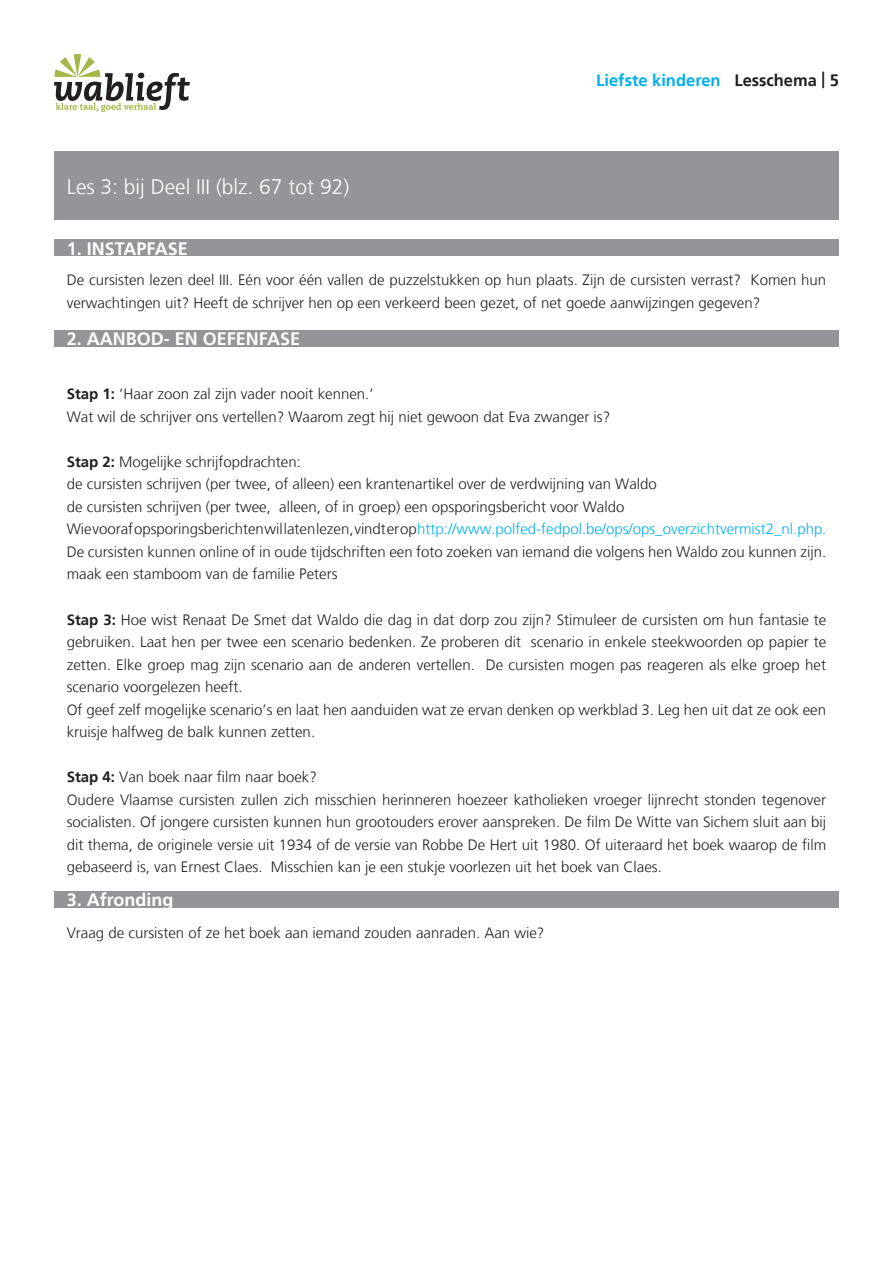
<style>
.page{position:relative;width:893px;height:1263px;background:#fff}
.page>*{position:absolute;margin:0;border:0;box-sizing:border-box;transform-origin:0 0}
.hoofdstuk{font:300 21px "Frutiger LT";color:#fff}
.t1{font:700 18px "Frutiger LT";color:#fff}
.t2{font:700 16.5px "Frutiger LT";color:#00aeef}
.gewone_tekst{font:300 15px/22.5px "Frutiger LT";color:#231f20}
.s1{color:#231f20}
.s2{font-weight:700}
.s3{color:#00aeef}
</style>
<div class="page">
<svg style="left:54px;top:54px;width:136px;height:58px"></svg>
<div style="left:54px;top:239px;width:785px;height:17px;background:#939598"></div>
<div style="left:54px;top:152px;width:785px;height:68px;background:#939598"></div>
<div style="left:54px;top:330px;width:785px;height:17px;background:#939598"></div>
<div style="left:54px;top:891px;width:785px;height:16px;background:#939598"></div>
<p class="hoofdstuk" style="left:67px;top:175px;width:284px">Les 3: bij Deel III (blz. 67 tot 92)</p>
<p class="t1" style="left:67px;top:238px;width:123px">1. INSTAPFASE</p>
<p class="t2" style="left:596px;top:70px;width:244px">Liefste kinderen <span class="s1">Lesschema | 5</span></p>
<p class="gewone_tekst" style="left:67px;top:269px;width:761px">De cursisten lezen deel III. Eén voor één vallen de puzzelstukken op hun plaats. Zijn de cursisten verrast? Komen hun verwachtingen uit? Heeft de schrijver hen op een verkeerd been gezet, of net goede aanwijzingen gegeven?</p>
<p class="t1" style="left:67px;top:328px;width:235px">2. AANBOD- EN OEFENFASE</p>
<p class="gewone_tekst" style="left:67px;top:383px;width:308px"><span class="s2">Stap 1:</span> ‘Haar zoon zal zijn vader nooit kennen.’</p>
<p class="gewone_tekst" style="left:67px;top:406px;width:545px">Wat wil de schrijver ons vertellen? Waarom zegt hij niet gewoon dat Eva zwanger is?</p>
<p class="gewone_tekst" style="left:67px;top:451px;width:236px"><span class="s2">Stap 2:</span> Mogelijke schrijfopdrachten:</p>
<p class="gewone_tekst" style="left:67px;top:473px;width:592px">de cursisten schrijven (per twee, of alleen) een krantenartikel over de verdwijning van Waldo</p>
<p class="gewone_tekst" style="left:67px;top:496px;width:559px">de cursisten schrijven (per twee, alleen, of in groep) een opsporingsbericht voor Waldo</p>
<p class="gewone_tekst" style="left:67px;top:518px;width:761px">Wie vooraf opsporingsberichten wil laten lezen, vindt er op<span class="s3">http://www.polfed-fedpol.be/ops/ops_overzichtvermist2_nl.php.<br></span>De cursisten kunnen online of in oude tijdschriften een foto zoeken van iemand die volgens hen Waldo zou kunnen zijn.</p>
<p class="gewone_tekst" style="left:67px;top:563px;width:272px">maak een stamboom van de familie Peters</p>
<p class="gewone_tekst" style="left:67px;top:608px;width:761px;text-align:justify"><span class="s2">Stap 3:</span> Hoe wist Renaat De Smet dat Waldo die dag in dat dorp zou zijn? Stimuleer de cursisten om hun fantasie te gebruiken. Laat hen per twee een scenario bedenken. Ze proberen dit scenario in enkele steekwoorden op papier te zetten. Elke groep mag zijn scenario aan de anderen vertellen. De cursisten mogen pas reageren als elke groep het scenario voorgelezen heeft.</p>
<p class="gewone_tekst" style="left:67px;top:698px;width:761px">Of geef zelf mogelijke scenario’s en laat hen aanduiden wat ze ervan denken op werkblad 3. Leg hen uit dat ze ook een kruisje halfweg de balk kunnen zetten.</p>
<p class="gewone_tekst" style="left:67px;top:766px;width:252px"><span class="s2">Stap 4:</span> Van boek naar film naar boek?</p>
<p class="gewone_tekst" style="left:67px;top:788px;width:761px;text-align:justify">Oudere Vlaamse cursisten zullen zich misschien herinneren hoezeer katholieken vroeger lijnrecht stonden tegenover socialisten. Of jongere cursisten kunnen hun grootouders erover aanspreken. De film De Witte van Sichem sluit aan bij dit thema, de originele versie uit 1934 of de versie van Robbe De Hert uit 1980. Of uiteraard het boek waarop de film gebaseerd is, van Ernest Claes. Misschien kan je een stukje voorlezen uit het boek van Claes.</p>
<p class="t1" style="left:67px;top:889px;width:108px">3. Afronding</p>
<p class="gewone_tekst" style="left:67px;top:922px;width:479px">Vraag de cursisten of ze het boek aan iemand zouden aanraden. Aan wie?</p>
</div>
